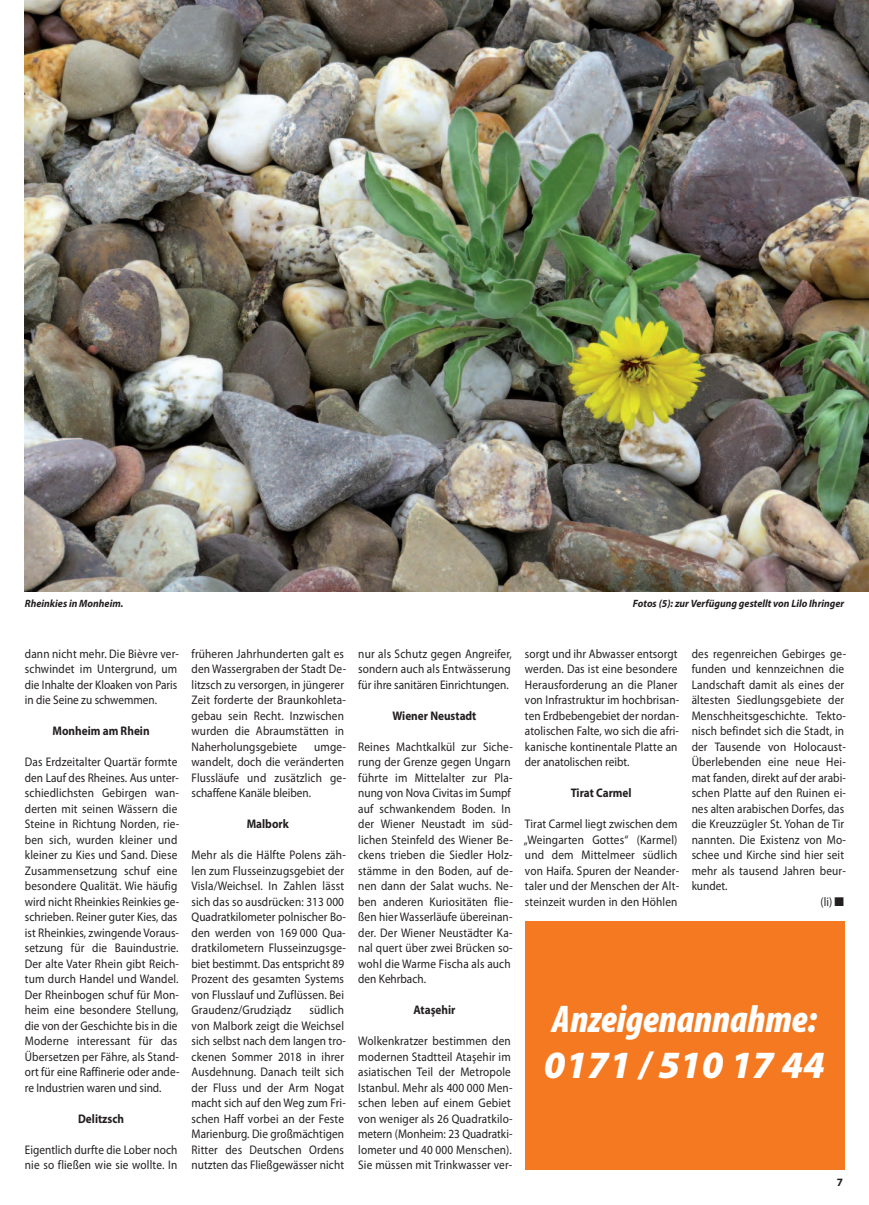
<style>
.page{position:relative;width:869px;height:1205px;background:#fff}
.page>*{position:absolute;margin:0;border:0;box-sizing:border-box;transform-origin:0 0}
.t1{font:italic 900 condensed 38.75px "Myriad Pro";color:#fff}
.t2{font:italic 900 38.75px "Myriad Pro";color:#fff}
.t3{font:12.5px/15.5px "Myriad Pro";letter-spacing:.015em;color:#231f20;scale:.9 1}
.t4{font:700 12.5px "Myriad Pro";color:#231f20;scale:.9 1}
.t5{font:italic 700 10.62px "Myriad Pro";color:#231f20;scale:.95 1}
</style>
<div class="page">
<img style="left:25px;top:0;width:843px;height:592px">
<div style="left:524px;top:921px;width:319px;height:248px;background:#f47921"></div>
<p class="t5" style="left:25px;top:599px;width:105px">Rheinkies in Monheim.</p>
<p class="t5" style="left:632px;top:599px;width:224px">Fotos (5): zur Verfügung gestellt von Lilo Ihringer</p>
<p class="t3" style="left:25px;top:647px;width:173px">dann nicht mehr. Die Bièvre ver&shy;schwindet im Untergrund, um die Inhalte der Kloaken von Paris in die Seine zu schwemmen.</p>
<p class="t4" style="left:52px;top:726px;width:109px">Monheim am Rhein</p>
<p class="t3" style="left:25px;top:755px;width:173px">Das Erdzeitalter Quartär formte den Lauf des Rheines. Aus unter&shy;schiedlichsten Gebirgen wan&shy;derten mit seinen Wässern die<br>Steine in Richtung Norden, rie&shy;ben sich, wurden kleiner und kleiner zu Kies und Sand. Diese<br>Zusammensetzung schuf eine besondere Qualität. Wie häufig wird nicht Rheinkies Reinkies ge&shy;schrieben. Reiner guter Kies, das ist Rheinkies, zwingende Voraus&shy;setzung für die Bauindustrie.<br>Der alte Vater Rhein gibt Reich&shy;tum durch Handel und Wandel.<br>Der Rheinbogen schuf für Mon&shy;heim eine besondere Stellung, die von der Geschichte bis in die<br>Moderne interessant für das<br>Übersetzen per Fähre, als Stand&shy;ort für eine Raffinerie oder ande&shy;re Industrien waren und sind.</p>
<p class="t4" style="left:78px;top:1114px;width:53px">Delitzsch</p>
<p class="t3" style="left:25px;top:1143px;width:171px">Eigentlich durfte die Lober noch nie so fließen wie sie wollte. In</p>
<p class="t3" style="left:191px;top:647px;width:173px">früheren Jahrhunderten galt es den Wassergraben der Stadt De&shy;litzsch zu versorgen, in jüngerer<br>Zeit forderte der Braunkohleta&shy;gebau sein Recht. Inzwischen wurden die Abraumstätten in<br>Naherholungsgebiete</p>
<p class="t3" style="left:191px;top:740px;width:173px;text-indent:122px">umge&shy;wandelt, doch die veränderten<br>Flussläufe und zusätzlich ge&shy;schaffene Kanäle bleiben.</p>
<p class="t4" style="left:246px;top:819px;width:48px">Malbork</p>
<p class="t3" style="left:191px;top:848px;width:173px">Mehr als die Hälfte Polens zäh&shy;len zum Flusseinzugsgebiet der<br>Visla/Weichsel. In Zahlen lässt sich das so ausdrücken: 313 000<br>Quadratkilometer polnischer Bo&shy;den werden von 169 000 Qua&shy;dratkilometern Flusseinzugsge&shy;biet bestimmt. Das entspricht 89<br>Prozent des gesamten Systems von Flusslauf und Zuflüssen. Bei<br>Graudenz/Grudziądz</p>
<p class="t3" style="left:191px;top:1003px;width:173px;text-indent:118px">südlich von Malbork zeigt die Weichsel sich selbst nach dem langen tro&shy;ckenen Sommer 2018 in ihrer<br>Ausdehnung. Danach teilt sich der Fluss und der Arm Nogat macht sich auf den Weg zum Fri&shy;schen Haff vorbei an der Feste<br>Marienburg. Die großmächtigen<br>Ritter des Deutschen Ordens nutzten das Fließgewässer nicht</p>
<p class="t3" style="left:358px;top:647px;width:172px;text-align:justify">nur als Schutz gegen Angreifer, sondern auch als Entwässerung für ihre sanitären Einrichtungen.</p>
<p class="t4" style="left:392px;top:711px;width:95px">Wiener Neustadt</p>
<p class="t3" style="left:358px;top:740px;width:173px">Reines Machtkalkül zur Siche&shy;rung der Grenze gegen Ungarn führte im Mittelalter zur Pla&shy;nung von Nova Civitas im Sumpf auf schwankendem Boden. In der Wiener Neustadt im süd&shy;lichen Steinfeld des Wiener Be&shy;ckens trieben die Siedler Holz&shy;stämme in den Boden, auf de&shy;nen dann der Salat wuchs. Ne&shy;ben anderen Kuriositäten flie&shy;ßen hier Wasserläufe übereinan&shy;der. Der Wiener Neustädter Ka&shy;nal quert über zwei Brücken so&shy;wohl die Warme Fischa als auch den Kehrbach.</p>
<p class="t4" style="left:413px;top:1005px;width:48px">Ataşehir</p>
<p class="t3" style="left:358px;top:1034px;width:173px">Wolkenkratzer bestimmen den modernen Stadtteil Ataşehir im asiatischen Teil der Metropole<br>Istanbul. Mehr als 400 000 Men&shy;schen leben auf einem Gebiet von weniger als 26 Quadratkilo&shy;metern (Monheim: 23 Quadratki&shy;lometer und 40 000 Menschen).<br>Sie müssen mit Trinkwasser ver-</p>
<p class="t3" style="left:524px;top:647px;width:173px">sorgt und ihr Abwasser entsorgt werden. Das ist eine besondere<br>Herausforderung an die Planer von Infrastruktur im hochbrisan&shy;ten Erdbebengebiet der nordan&shy;atolischen Falte, wo sich die afri&shy;kanische kontinentale Platte an der anatolischen reibt.</p>
<p class="t4" style="left:570px;top:788px;width:69px">Tirat Carmel</p>
<p class="t3" style="left:523px;top:817px;width:174px">Tirat Carmel liegt zwischen dem „Weingarten Gottes“ (Karmel) und dem Mittelmeer südlich von Haifa. Spuren der Neander&shy;taler und der Menschen der Alt&shy;steinzeit wurden in den Höhlen</p>
<p class="t3" style="left:691px;top:647px;width:173px">des regenreichen Gebirges ge-</p>
<p class="t3" style="left:691px;top:662px;width:171px">funden und kennzeichnen die</p>
<p class="t3" style="left:691px;top:678px;width:171px">Landschaft damit als eines der</p>
<p class="t3" style="left:691px;top:693px;width:171px">ältesten Siedlungsgebiete der</p>
<p class="t3" style="left:691px;top:709px;width:173px">Menschheitsgeschichte. Tekto-</p>
<p class="t3" style="left:691px;top:724px;width:171px">nisch befindet sich die Stadt, in</p>
<p class="t3" style="left:691px;top:740px;width:173px">der Tausende von Holocaust-</p>
<p class="t3" style="left:691px;top:755px;width:173px">Überlebenden eine neue Hei-</p>
<p class="t3" style="left:691px;top:771px;width:173px">mat fanden, direkt auf der arabi-</p>
<p class="t3" style="left:691px;top:786px;width:173px">schen Platte auf den Ruinen ei-</p>
<p class="t3" style="left:691px;top:802px;width:171px">nes alten arabischen Dorfes, das</p>
<p class="t3" style="left:691px;top:817px;width:171px">die Kreuzzügler St. Yohan de Tir</p>
<p class="t3" style="left:691px;top:833px;width:173px">nannten. Die Existenz von Mo-</p>
<p class="t3" style="left:691px;top:848px;width:171px">schee und Kirche sind hier seit</p>
<p class="t3" style="left:691px;top:864px;width:173px">mehr als tausend Jahren beur-</p>
<p class="t3" style="left:691px;top:879px;width:41px">kundet.</p>
<p class="t3" style="left:820px;top:895px;width:28px">(li) ■</p>
<h1 class="t1" style="left:552px;top:996px;width:266px">Anzeigenannahme:</h1>
<h1 class="t2" style="left:543px;top:1042px;width:282px">0171 / 510 17 44</h1>
</div>
